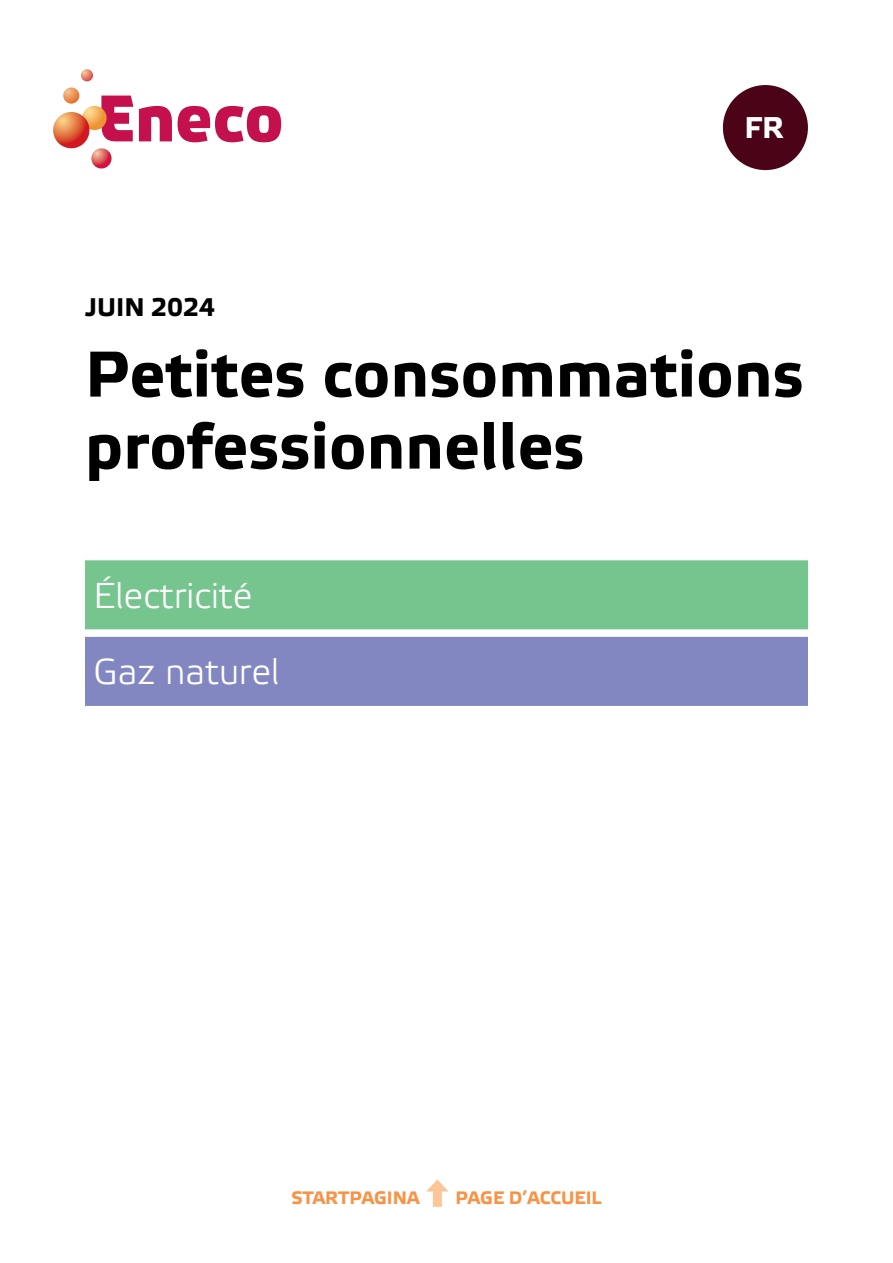
<style>
.page{position:relative;width:893px;height:1263px;background:#fff}
.page>*{position:absolute;margin:0;border:0;box-sizing:border-box;transform-origin:0 0}
.t1{font:700 64.5px/72px "Etelka Text";color:#000}
.t2{font:300 36px/76.5px "Etelka";color:#fff}
.t3{font:700 30px "Etelka Text";color:#fff}
.t4{font:700 25.5px "Etelka Text";color:#000}
.t5{font:700 18px "Etelka Text";color:#f79346}
</style>
<div class="page">
<svg style="left:101px;top:96px;width:180px;height:46px"></svg>
<svg style="left:82px;top:106px;width:25px;height:24px"></svg>
<svg style="left:53px;top:112px;width:36px;height:36px"></svg>
<svg style="left:91px;top:148px;width:21px;height:20px"></svg>
<svg style="left:81px;top:69px;width:12px;height:12px"></svg>
<svg style="left:63px;top:87px;width:16px;height:17px"></svg>
<div style="left:433px;top:1187px;width:9px;height:20px;background:#fcc699"></div>
<svg style="left:427px;top:1179px;width:21px;height:12px"></svg>
<div style="left:85px;top:557px;width:723px;height:76px;background:#76c58f"></div>
<div style="left:85px;top:633px;width:723px;height:77px;background:#8286c1"></div>
<div style="left:85px;top:553px;width:723px;height:7px;background:#fff"></div>
<div style="left:85px;top:629px;width:723px;height:8px;background:#fff"></div>
<div style="left:85px;top:706px;width:723px;height:7px;background:#fff"></div>
<div style="left:723px;top:85px;width:85px;height:85px;background:#4a0317;border-radius:50%"></div>
<p class="t3" style="left:744px;top:109px;width:41px">FR</p>
<p class="t4" style="left:85px;top:291px;width:132px">JUIN 2024</p>
<p class="t1" style="left:85px;top:339px;width:720px">Petites consommations professionnelles</p>
<p class="t2" style="left:94px;top:558px;width:187px">Électricité<br>Gaz naturel</p>
<p class="t5" style="left:291px;top:1186px;width:130px">STARTPAGINA</p>
<p class="t5" style="left:456px;top:1186px;width:147px">PAGE D’ACCUEIL</p>
</div>
